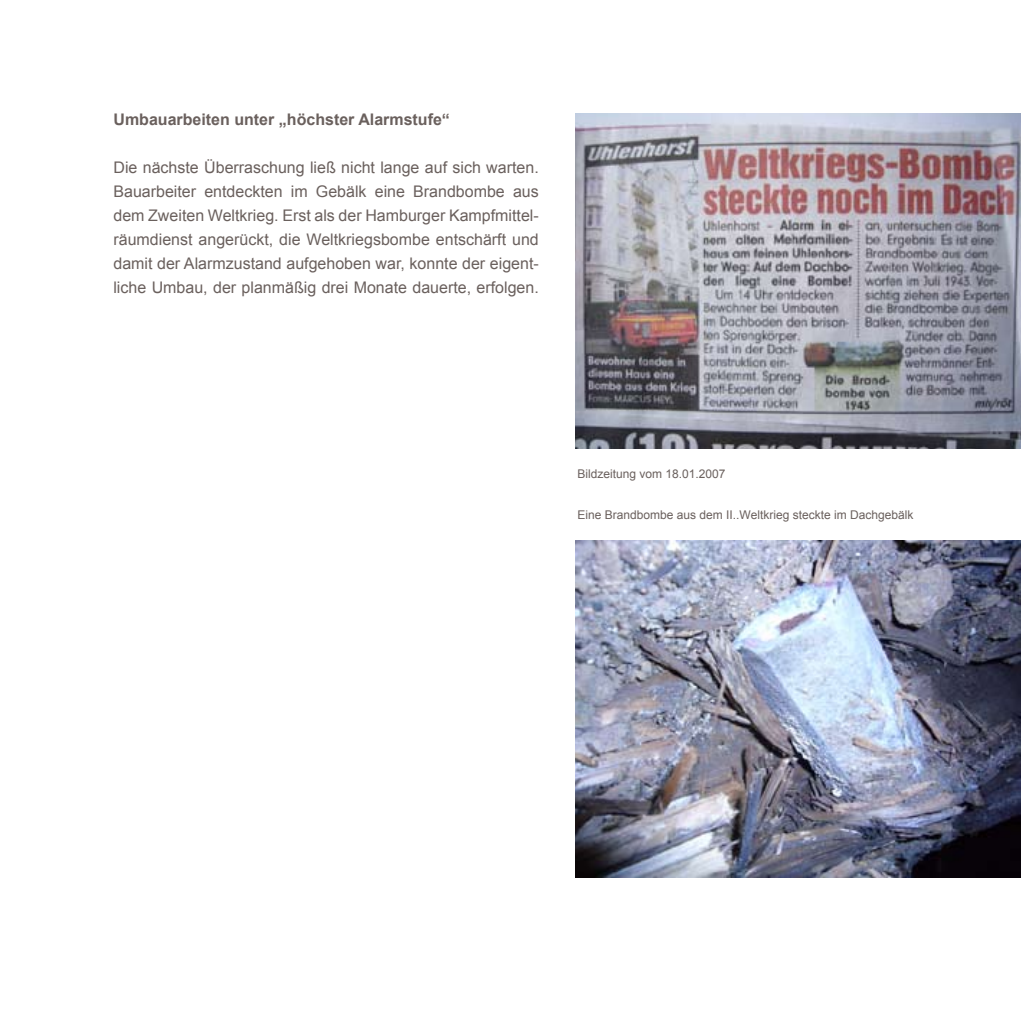
<style>
.page{position:relative;width:1021px;height:1021px;background:#fff}
.page>*{position:absolute;margin:0;border:0;box-sizing:border-box;transform-origin:0 0}
.t1{font:16px/24px "Arial";color:#6a605d;text-align:justify}
.t2{font:700 16px "Arial";color:#6a605d}
.t3{font:12px "Arial";color:#6a605d}
</style>
<div class="page">
<img style="left:575px;top:113px;width:445px;height:335px">
<img style="left:575px;top:540px;width:445px;height:337px">
<p class="t2" style="left:113px;top:109px;width:338px">Umbauarbeiten unter „höchster Alarmstufe“</p>
<p class="t1" style="left:113px;top:156px;width:427px">Die nächste Überraschung ließ nicht lange auf sich warten.<br>Bauarbeiter entdeckten im Gebälk eine Brandbombe aus dem Zweiten Weltkrieg. Erst als der Hamburger Kampfmittel&shy;räumdienst angerückt, die Weltkriegsbombe entschärft und damit der Alarmzustand aufgehoben war, konnte der eigent&shy;liche Umbau, der planmäßig drei Monate dauerte, erfolgen.</p>
<p class="t3" style="left:577px;top:466px;width:150px">Bildzeitung vom 18.01.2007</p>
<p class="t3" style="left:577px;top:507px;width:337px">Eine Brandbombe aus dem II..Weltkrieg steckte im Dachgebälk</p>
</div>
